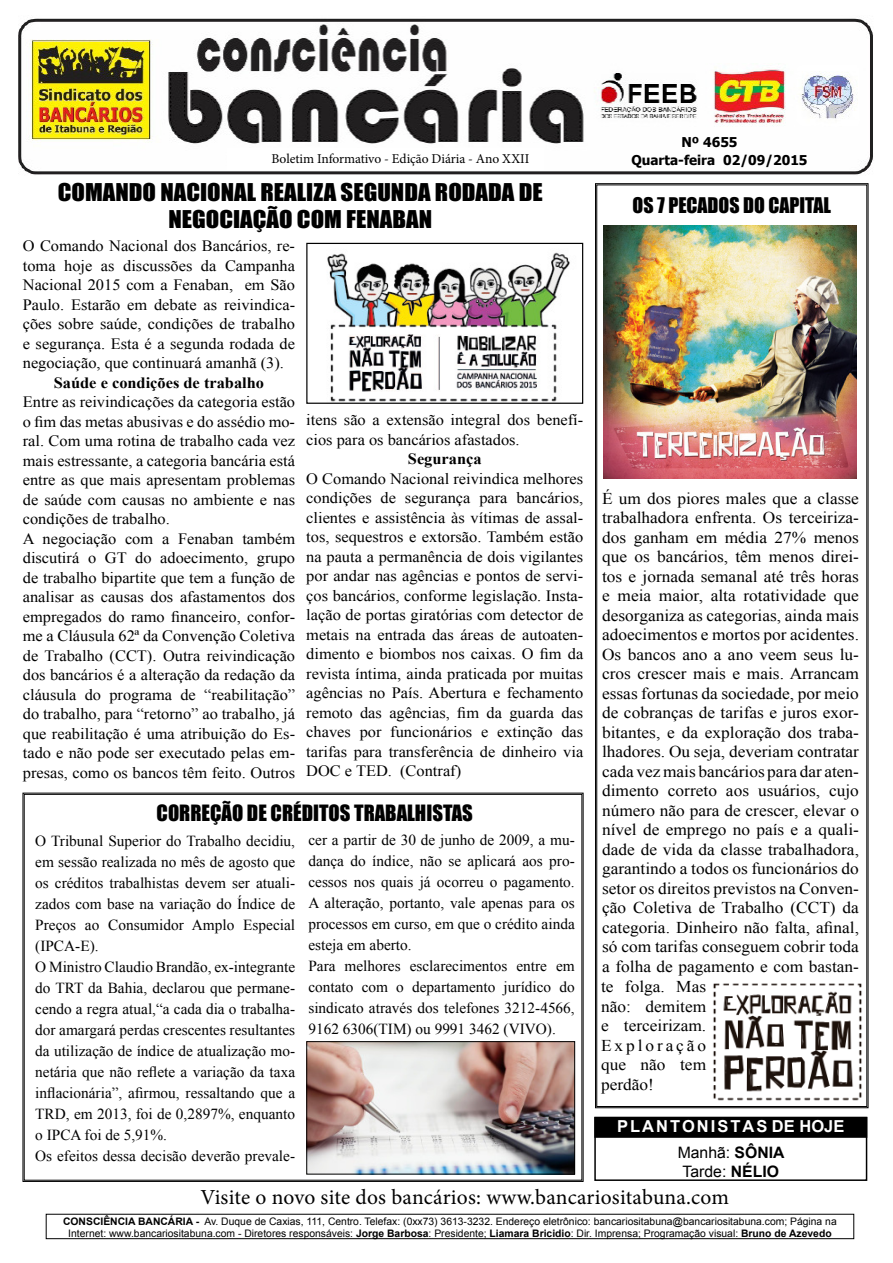
<style>
.page{position:relative;width:893px;height:1263px;background:#fff}
.page>*{position:absolute;margin:0;border:0;box-sizing:border-box;transform-origin:0 0}
.t1{font:22.5px/27px "Impact";color:#000;text-align:center;scale:1.1 1}
.t2{font:21.45px "Minion Pro";letter-spacing:.01em;color:#000}
.t3{font:20.55px "Impact";color:#000}
.t4{font:19.8px "Impact";color:#000}
.t5{font:16.5px/19.5px "Times New Roman";color:#000;text-align:justify;scale:1.05 1}
.t6{font:700 16.5px "Arial";letter-spacing:.12em;color:#fff}
.t7{font:15.75px/19.5px "Times New Roman";color:#000;text-align:justify;scale:1.04 1}
.t8{font:700 15.75px "Times New Roman";color:#000;scale:1.04 1}
.t9{font:15.75px/18.9px "Arial";color:#000;text-align:center}
.t10{font:15.3px/21px "Times New Roman";color:#000}
.t11{font:13.5px "Minion Pro";letter-spacing:-.005em;color:#000}
.t12{font:700 13.5px "Tahoma";color:#000}
.t13{font:10.35px/12.5px "Arial";color:#000;text-align:center}
.s1{font-weight:700}
</style>
<div class="page">
<svg style="left:595px;top:183px;width:273px;height:925px"></svg>
<div style="left:46px;top:1214px;width:808px;height:25px;border:1px solid #000"></div>
<div style="left:594px;top:1117px;width:273px;height:64px;border:1px solid #000"></div>
<div style="left:595px;top:1118px;width:271px;height:19px;background:#000"></div>
<div style="left:594px;top:1117px;width:273px;height:21px;border:1px solid #000"></div>
<img style="left:18px;top:18px;width:855px;height:157px">
<div style="left:228px;top:148px;width:316px;height:21px;background:#fff"></div>
<img style="left:327px;top:252px;width:243px;height:150px">
<div style="left:306px;top:243px;width:277px;height:161px;border:1px solid #000"></div>
<img style="left:604px;top:225px;width:252px;height:254px">
<svg style="left:23px;top:793px;width:560px;height:389px"></svg>
<img style="left:308px;top:1043px;width:265px;height:130px">
<div style="left:306px;top:1041px;width:269px;height:134px;border:1px solid #000"></div>
<img style="left:711px;top:982px;width:152px;height:119px">
<p class="t11" style="left:271px;top:154px;width:259px">Boletim Informativo - Edição Diária - Ano XXII</p>
<p class="t12" style="left:681px;top:136px;width:58px">Nº 4655</p>
<p class="t12" style="left:631px;top:155px;width:177px">Quarta-feira 02/09/2015</p>
<h1 class="t1" style="left:58px;top:181px;width:442px">COMANDO NACIONAL REALIZA SEGUNDA RODADA DE<br>NEGOCIAÇÃO COM FENABAN</h1>
<p class="t7" style="left:23px;top:238px;width:263px">O Comando Nacional dos Bancários, re&shy;toma hoje as discussões da Campanha Nacional 2015 com a Fenaban, em São Paulo. Estarão em debate as reivindica&shy;ções sobre saúde, condições de trabalho e segurança. Esta é a segunda rodada de negociação, que continuará amanhã (3).</p>
<p class="t8" style="left:54px;top:377px;width:204px">Saúde e condições de trabalho</p>
<p class="t7" style="left:23px;top:394px;width:263px;text-align:left">Entre as reivindicações da categoria estão o fim das metas abusivas e do assédio mo&shy;ral. Com uma rotina de trabalho cada vez mais estressante, a categoria bancária está entre as que mais apresentam problemas de saúde com causas no ambiente e nas condições de trabalho.<br>A negociação com a Fenaban também discutirá o GT do adoecimento, grupo de trabalho bipartite que tem a função de analisar as causas dos afastamentos dos empregados do ramo financeiro, confor&shy;me a Cláusula 62ª da Convenção Coletiva de Trabalho (CCT). Outra reivindicação dos bancários é a alteração da redação da cláusula do programa de “reabilitação” do trabalho, para “retorno” ao trabalho, já que reabilitação é uma atribuição do Es&shy;tado e não pode ser executado pelas em&shy;presas, como os bancos têm feito. Outros</p>
<p class="t4" style="left:632px;top:197px;width:200px">OS 7 PECADOS DO CAPITAL</p>
<p class="t7" style="left:306px;top:412px;width:268px">itens são a extensão integral dos benefí&shy;cios para os bancários afastados.</p>
<p class="t8" style="left:408px;top:454px;width:72px">Segurança</p>
<p class="t7" style="left:306px;top:470px;width:268px">O Comando Nacional reivindica melhores condições de segurança para bancários, clientes e assistência às vítimas de assal&shy;tos, sequestros e extorsão. Também estão na pauta a permanência de dois vigilantes por andar nas agências e pontos de servi&shy;ços bancários, conforme legislação. Insta&shy;lação de portas giratórias com detector de metais na entrada das áreas de autoaten&shy;dimento e biombos nos caixas. O fim da revista íntima, ainda praticada por muitas agências no País. Abertura e fechamento remoto das agências, fim da guarda das chaves por funcionários e extinção das tarifas para transferência de dinheiro via DOC e TED. (Contraf)</p>
<h3 class="t3" style="left:157px;top:805px;width:318px">CORREÇÃO DE CRÉDITOS TRABALHISTAS</h3>
<p class="t10" style="left:35px;top:832px;width:261px">O Tribunal Superior do Trabalho decidiu, em sessão realizada no mês de agosto que os créditos trabalhistas devem ser atuali&shy;zados com base na variação do Índice de Preços ao Consumidor Amplo Especial (IPCA-E).<br>O Ministro Claudio Brandão, ex-integrante do TRT da Bahia, declarou que permane&shy;cendo a regra atual,“a cada dia o trabalha&shy;dor amargará perdas crescentes resultantes da utilização de índice de atualização mo&shy;netária que não reflete a variação da taxa inflacionária”, afirmou, ressaltando que a TRD, em 2013, foi de 0,2897%, enquanto o IPCA foi de 5,91%.<br>Os efeitos dessa decisão deverão prevale-</p>
<p class="t10" style="left:308px;top:831px;width:268px">cer a partir de 30 de junho de 2009, a mu&shy;dança do índice, não se aplicará aos pro&shy;cessos nos quais já ocorreu o pagamento.<br>A alteração, portanto, vale apenas para os processos em curso, em que o crédito ainda esteja em aberto.<br>Para melhores esclarecimentos entre em contato com o departamento jurídico do sindicato através dos telefones 3212-4566, 9162 6306(TIM) ou 9991 3462 (VIVO).</p>
<p class="t5" style="left:602px;top:490px;width:246px">É um dos piores males que a classe trabalhadora enfrenta. Os terceiriza&shy;dos ganham em média 27% menos que os bancários, têm menos direi&shy;tos e jornada semanal até três horas e meia maior, alta rotatividade que desorganiza as categorias, ainda mais adoecimentos e mortos por acidentes.<br>Os bancos ano a ano veem seus lu&shy;cros crescer mais e mais. Arrancam essas fortunas da sociedade, por meio de cobranças de tarifas e juros exor&shy;bitantes, e da exploração dos traba&shy;lhadores. Ou seja, deveriam contratar cada vez mais bancários para dar aten&shy;dimento correto aos usuários, cujo número não para de crescer, elevar o nível de emprego no país e a quali&shy;dade de vida da classe trabalhadora, garantindo a todos os funcionários do setor os direitos previstos na Conven&shy;ção Coletiva de Trabalho (CCT) da categoria. Dinheiro não falta, afinal, só com tarifas conseguem cobrir toda a folha de pagamento e com bastan-</p>
<p class="t5" style="left:601px;top:979px;width:102px">te folga. Mas não: demitem e terceirizam.<br>Exploração que não tem perdão!</p>
<p class="t6" style="left:617px;top:1120px;width:229px">PLANTONISTAS DE HOJE</p>
<p class="t9" style="left:677px;top:1144px;width:108px">Manhã: <span class="s1">SÔNIA<br></span>Tarde: <span class="s1">NÉLIO</span></p>
<h2 class="t2" style="left:200px;top:1189px;width:530px">Visite o novo site dos bancários: www.bancariositabuna.com</h2>
<p class="t13" style="left:63px;top:1216px;width:775px"><span class="s1">CONSCIÊNCIA BANCÁRIA -</span> Av. Duque de Caxias, 111, Centro. Telefax: (0xx73) 3613-3232. Endereço eletrônico: bancariositabuna@bancariositabuna.com; Página na<br>Internet: www.bancariositabuna.com - Diretores responsáveis: <span class="s1">Jorge Barbosa</span>: Presidente; <span class="s1">Liamara Bricidio</span>: Dir. Imprensa; Programação visual: <span class="s1">Bruno de Azevedo</span></p>
</div>
